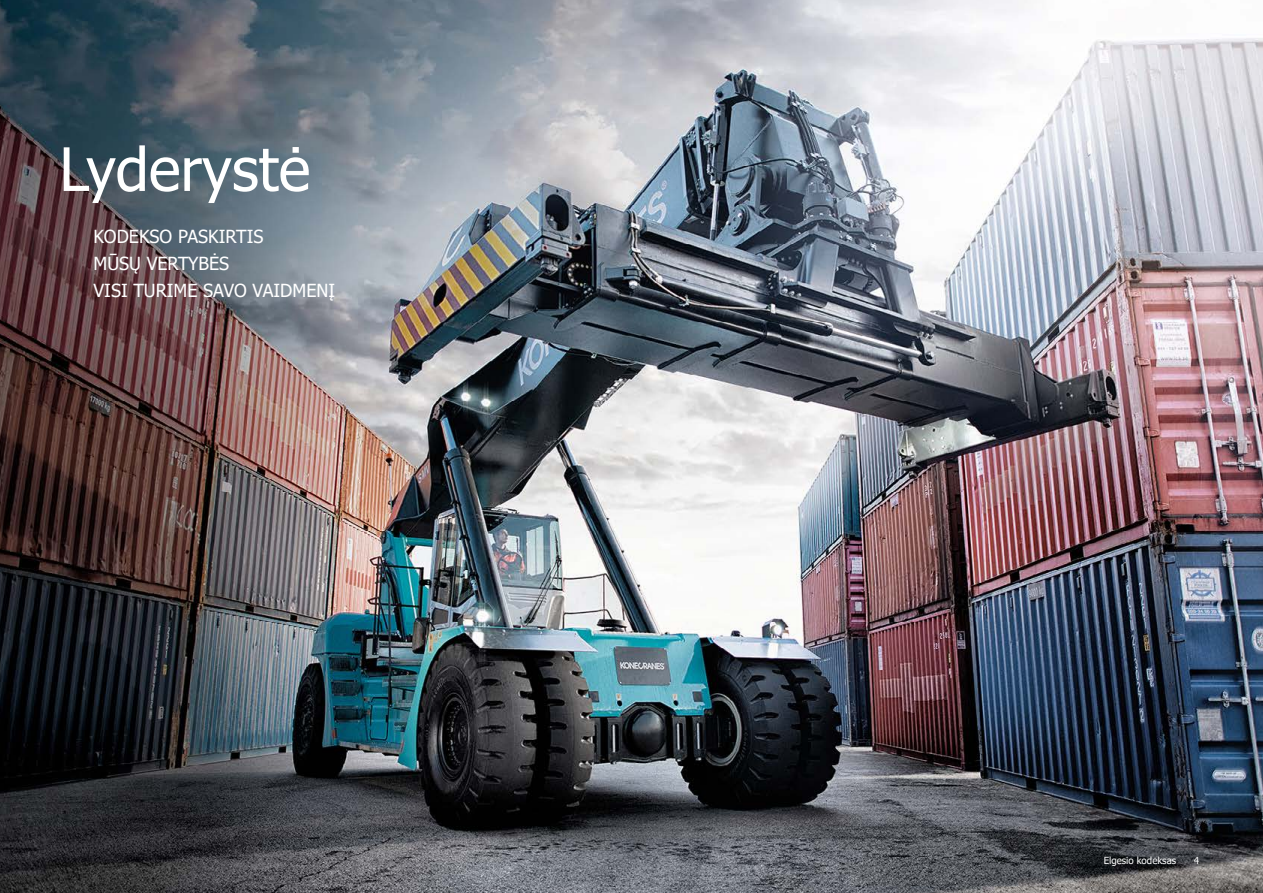
<style>
.page{position:relative;width:1263px;height:893px;background:#fff}
.page>*{position:absolute;margin:0;border:0;box-sizing:border-box;transform-origin:0 0}
.t1{font:60px "Tahoma";color:#fff}
.t2{font:18px/27px "Tahoma";color:#fff}
.t3{font:9.75px "Tahoma";color:#fff}
</style>
<div class="page">
<img style="left:0;top:0;width:1263px;height:893px">
<h1 class="t1" style="left:59px;top:129px;width:252px">Lyderystė</h1>
<p class="t2" style="left:94px;top:223px;width:243px">KODEKSO PASKIRTIS<br>MŪSŲ VERTYBĖS<br>VISI TURIME SAVO VAIDMENĮ</p>
<p class="t3" style="left:1104px;top:854px;width:74px">Elgesio kodeksas</p>
<p class="t3" style="left:1194px;top:854px;width:7px">4</p>
</div>
